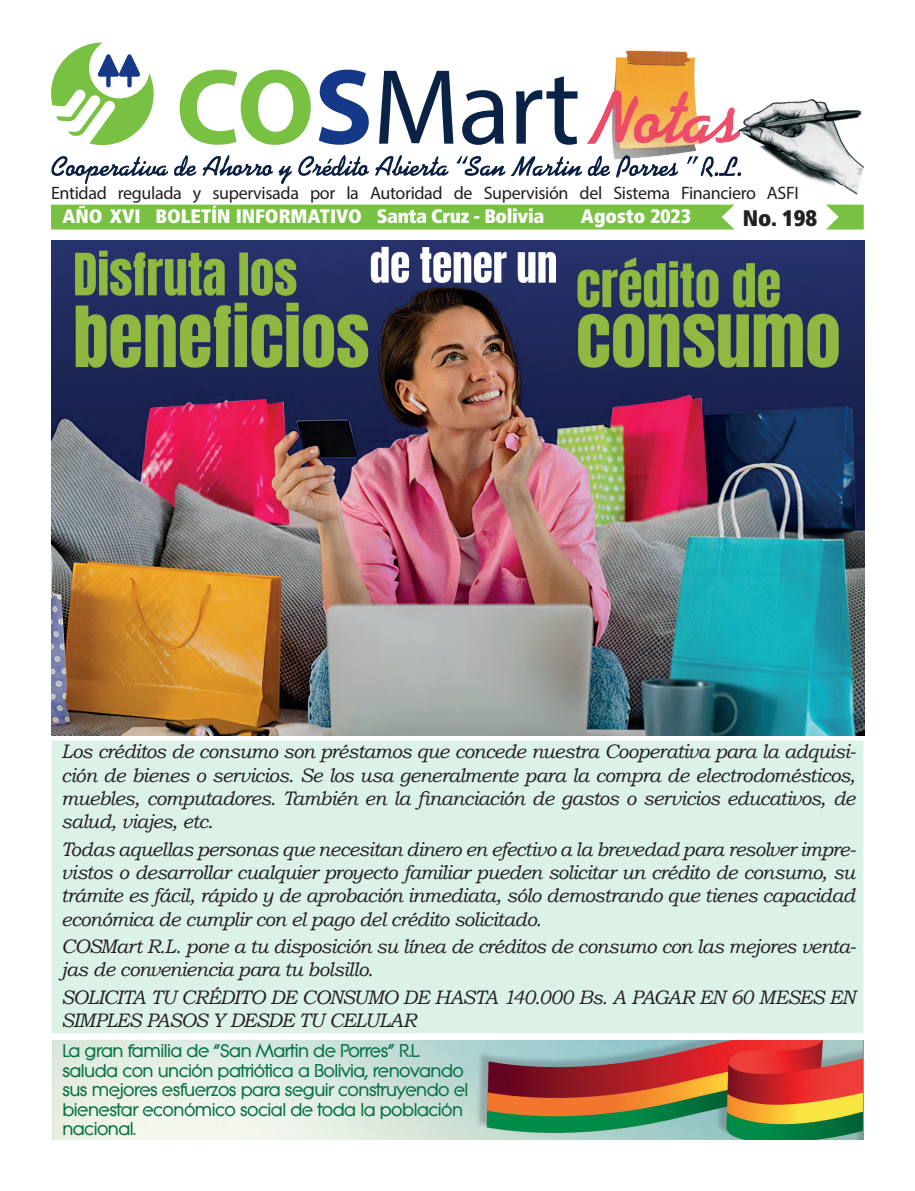
<style>
.page{position:relative;width:915px;height:1191px;background:#fff}
.page>*{position:absolute;margin:0;border:0;box-sizing:border-box;transform-origin:0 0}
.t1{font:900 condensed 22.5px "Frutiger";color:#231f20}
.t2{font:italic 19.5px/23.2px "Bookman Old Style";letter-spacing:-.035em;color:#231f20;text-align:justify}
.t3{font:900 condensed 19.5px "Frutiger";color:#fff}
.t4{font:700 18px/19.5px "Litera";letter-spacing:-.03em;color:#047045}
.t5{font:18px "Myriad Pro";letter-spacing:-.02em;color:#231f20}
</style>
<div class="page">
<img style="left:52px;top:1040px;width:810px;height:99px">
<div style="left:51px;top:740px;width:812px;height:293px;background:#dcf2e6;border:1px solid #d4e8c0"></div>
<img style="left:586px;top:50px;width:277px;height:144px">
<svg style="left:51px;top:42px;width:103px;height:104px"></svg>
<svg style="left:179px;top:70px;width:131px;height:75px"></svg>
<svg style="left:318px;top:70px;width:50px;height:75px"></svg>
<svg style="left:379px;top:71px;width:74px;height:73px"></svg>
<svg style="left:462px;top:90px;width:41px;height:55px"></svg>
<svg style="left:516px;top:76px;width:61px;height:69px"></svg>
<img style="left:51px;top:156px;width:689px;height:27px">
<div style="left:51px;top:205px;width:683px;height:24px;background:#79c142"></div>
<svg style="left:826px;top:205px;width:37px;height:24px"></svg>
<img style="left:51px;top:240px;width:813px;height:496px">
<p class="t5" style="left:51px;top:182px;width:749px">Entidad regulada y supervisada por la Autoridad de Supervisión del Sistema Financiero ASFI</p>
<p class="t3" style="left:62px;top:204px;width:483px">AÑO XVI BOLETÍN INFORMATIVO Santa Cruz - Bolivia</p>
<p class="t3" style="left:580px;top:204px;width:111px">Agosto 2023</p>
<p class="t1" style="left:742px;top:204px;width:76px">No. 198</p>
<p class="t2" style="left:61px;top:740px;width:796px">Los créditos de consumo son préstamos que concede nuestra Cooperativa para la adquisi&shy;ción de bienes o servicios. Se los usa generalmente para la compra de electrodomésticos, muebles, computadores. También en la financiación de gastos o servicios educativos, de salud, viajes, etc.</p>
<p class="t2" style="left:61px;top:837px;width:796px">Todas aquellas personas que necesitan dinero en efectivo a la brevedad para resolver impre&shy;vistos o desarrollar cualquier proyecto familiar pueden solicitar un crédito de consumo, su trámite es fácil, rápido y de aprobación inmediata, sólo demostrando que tienes capacidad económica de cumplir con el pago del crédito solicitado.</p>
<p class="t2" style="left:61px;top:934px;width:796px">COSMart R.L. pone a tu disposición su línea de créditos de consumo con las mejores venta&shy;jas de conveniencia para tu bolsillo.</p>
<p class="t2" style="left:61px;top:985px;width:795px">SOLICITA TU CRÉDITO DE CONSUMO DE HASTA 140.000 Bs. A PAGAR EN 60 MESES EN<br>SIMPLES PASOS Y DESDE TU CELULAR</p>
<p class="t4" style="left:62px;top:1040px;width:407px">La gran familia de “San Martin de Porres” R.L. saluda con unción patriótica a Bolivia, renovando sus mejores esfuerzos para seguir construyendo el bienestar económico social de toda la población nacional.</p>
</div>
